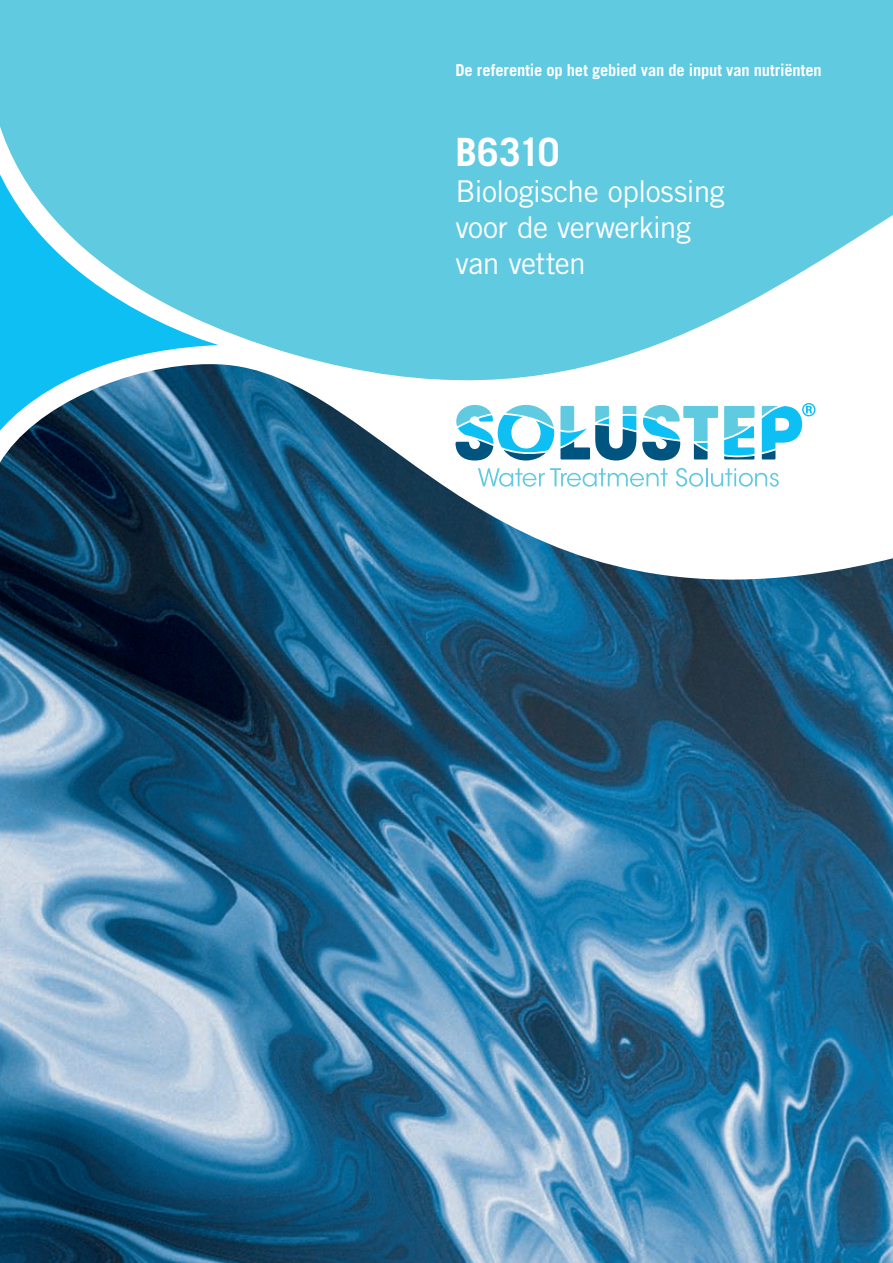
<style>
.page{position:relative;width:893px;height:1263px;background:#fff}
.page>*{position:absolute;margin:0;border:0;box-sizing:border-box;transform-origin:0 0}
.t1{font:700 39px "Trade Gothic LT Std";letter-spacing:-.025em;color:#fff}
.t2{font:30px/36px "Trade Gothic LT Std";letter-spacing:-.02em;color:#fff}
.t3{font:700 16.5px "Trade Gothic LT Std";letter-spacing:-.01em;color:#fff}
</style>
<div class="page">
<svg style="left:0;top:0;width:893px;height:364px;background:#6ccee3"></svg>
<svg style="left:0;top:140px;width:219px;height:224px;background:#5bcdeb"></svg>
<img style="left:0;top:364px;width:893px;height:899px">
<p class="t3" style="left:455px;top:60px;width:368px">De referentie op het gebied van de input van nutriënten</p>
<h1 class="t1" style="left:455px;top:128px;width:106px">B6310</h1>
<h2 class="t2" style="left:455px;top:173px;width:271px">Biologische oplossing voor de verwerking van vetten</h2>
</div>
